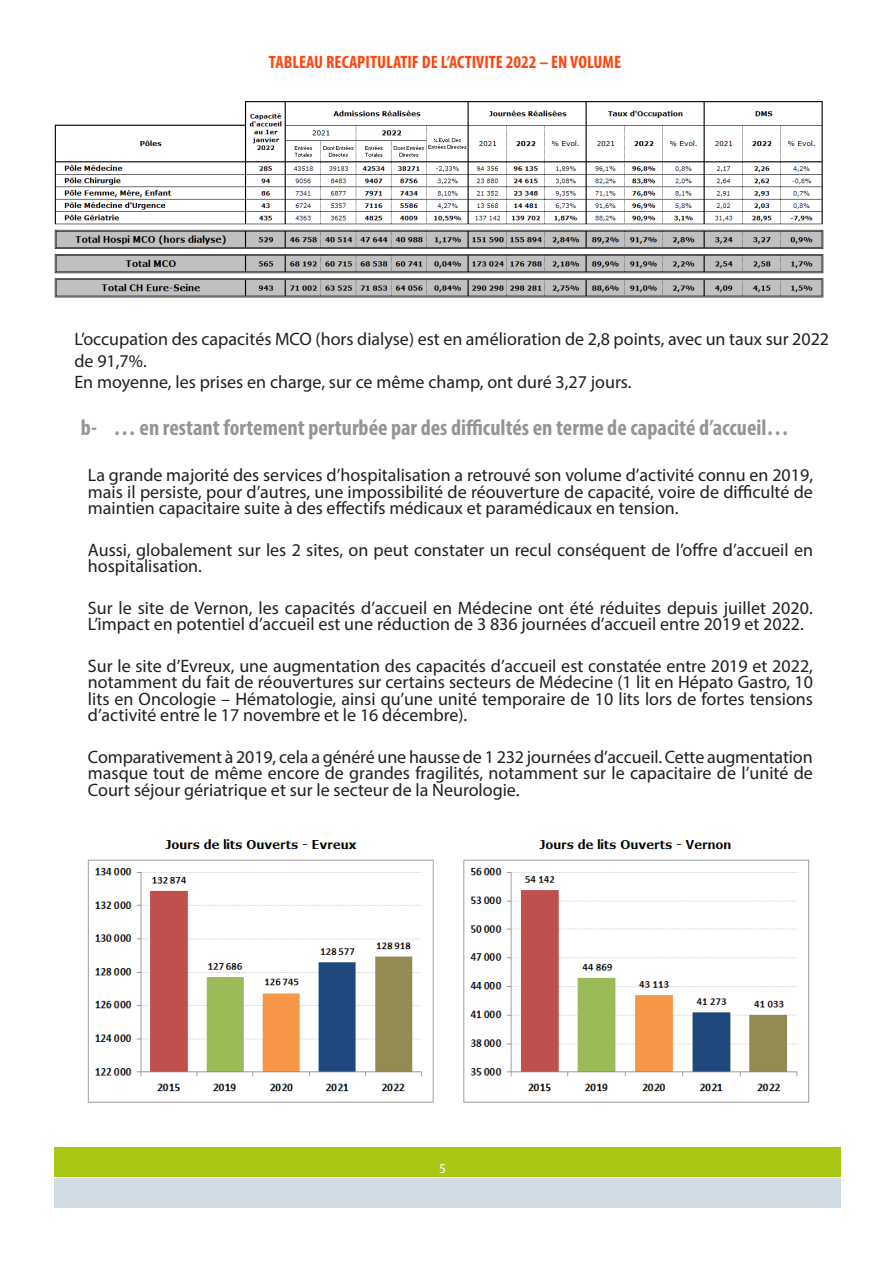
<style>
.page{position:relative;width:893px;height:1263px;background:#fff}
.page>*{position:absolute;margin:0;border:0;box-sizing:border-box;transform-origin:0 0}
.t1{font:700 condensed 22.5px "Myriad Pro";color:#939598}
.t2{font:18px/16.5px "Myriad Pro";color:#231f20}
.sous-titre{font:700 condensed 18px "Myriad Pro";color:#ff460f}
.t3{font:13.5px "Myriad Pro";color:#fff}
</style>
<div class="page">
<div style="left:54px;top:1147px;width:786px;height:30px;background:#a9c813"></div>
<div style="left:54px;top:1178px;width:786px;height:30px;background:#d2dce5"></div>
<img style="left:54px;top:101px;width:770px;height:197px">
<img style="left:87px;top:839px;width:723px;height:264px">
<p class="sous-titre" style="left:269px;top:50px;width:354px">TABLEAU RECAPITULATIF DE L’ACTIVITE 2022 – EN VOLUME</p>
<p class="t2" style="left:74px;top:328px;width:756px;line-height:21.6px">L’occupation des capacités MCO (hors dialyse) est en amélioration de 2,8 points, avec un taux sur 2022 de 91,7%.</p>
<p class="t2" style="left:74px;top:374px;width:559px">En moyenne, les prises en charge, sur ce même champ, ont duré 3,27 jours.</p>
<p class="t1" style="left:81px;top:413px;width:710px">b- … en restant fortement perturbée par des difficultés en terme de capacité d’accueil…</p>
<p class="t2" style="left:88px;top:467px;width:727px;text-align:justify">La grande majorité des services d’hospitalisation a retrouvé son volume d’activité connu en 2019, mais il persiste, pour d’autres, une impossibilité de réouverture de capacité, voire de difficulté de maintien capacitaire suite à des effectifs médicaux et paramédicaux en tension.</p>
<p class="t2" style="left:88px;top:541px;width:727px">Aussi, globalement sur les 2 sites, on peut constater un recul conséquent de l’offre d’accueil en hospitalisation.</p>
<p class="t2" style="left:88px;top:599px;width:726px">Sur le site de Vernon, les capacités d’accueil en Médecine ont été réduites depuis juillet 2020.<br>L’impact en potentiel d’accueil est une réduction de 3 836 journées d’accueil entre 2019 et 2022.</p>
<p class="t2" style="left:88px;top:657px;width:727px;text-align:justify">Sur le site d’Evreux, une augmentation des capacités d’accueil est constatée entre 2019 et 2022, notamment du fait de réouvertures sur certains secteurs de Médecine (1 lit en Hépato Gastro, 10 lits en Oncologie – Hématologie, ainsi qu’une unité temporaire de 10 lits lors de fortes tensions d’activité entre le 17 novembre et le 16 décembre).</p>
<p class="t2" style="left:88px;top:748px;width:726px;text-align:justify">Comparativement à 2019, cela a généré une hausse de 1 232 journées d’accueil. Cette augmentation masque tout de même encore de grandes fragilités, notamment sur le capacitaire de l’unité de Court séjour gériatrique et sur le secteur de la Neurologie.</p>
<p class="t3" style="left:439px;top:1160px;width:8px">5</p>
</div>
